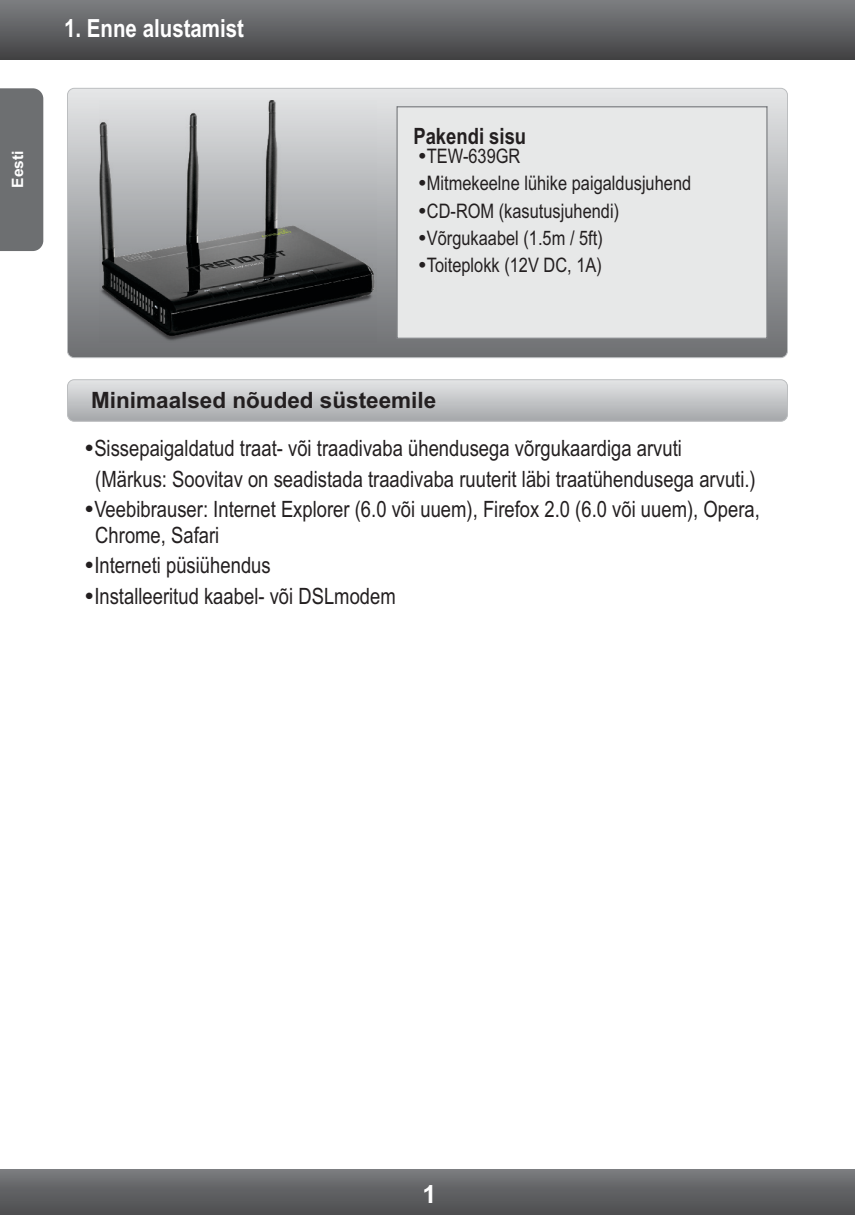
<style>
.page{position:relative;width:855px;height:1215px;background:#fff}
.page>*{position:absolute;margin:0;border:0;box-sizing:border-box;transform-origin:0 0}
.t1{font:700 25px "Arial Narrow";color:#fff}
.t2{font:700 25px "Arial";color:#fff}
.t3{font:22.5px/30.5px "Arial Narrow";color:#231f20}
.t4{font:700 22.5px "Arial";color:#231f20}
.t5{font:700 22.5px "Arial Narrow";color:#231f20}
.t6{font:20px/27.2px "Arial Narrow";color:#231f20}
.t7{font:700 15.5px "Arial";color:#fff}
</style>
<div class="page">
<div style="left:0;top:0;width:855px;height:59px;background:linear-gradient(to bottom,#7d7f82,#434244)"></div>
<div style="left:0;top:1170px;width:855px;height:45px;background:linear-gradient(to bottom,#77797c,#4b4c4e)"></div>
<div style="left:0;top:88px;width:43px;height:163px;background:#6d6f71"></div>
<div style="left:68px;top:88px;width:720px;height:270px;background:linear-gradient(to bottom,#e5e6e8,#6c6e71);border-radius:7px"></div>
<div style="left:67px;top:88px;width:721px;height:270px;border:1px solid #bcbec0;border-radius:7px"></div>
<div style="left:396px;top:106px;width:372px;height:233px;background:#e7e8e8"></div>
<div style="left:68px;top:380px;width:720px;height:41px;background:linear-gradient(to bottom,#e4e5e6,#a5a7aa);border-radius:7px"></div>
<div style="left:67px;top:379px;width:721px;height:43px;border:1px solid #bcbec0;border-radius:7px"></div>
<img style="left:99px;top:101px;width:277px;height:242px">
<svg style="left:419px;top:153px;width:6px;height:6px"></svg>
<svg style="left:419px;top:180px;width:6px;height:6px"></svg>
<svg style="left:419px;top:207px;width:6px;height:6px"></svg>
<svg style="left:419px;top:262px;width:6px;height:6px"></svg>
<svg style="left:419px;top:234px;width:6px;height:6px"></svg>
<p class="t1" style="left:64px;top:19px;width:182px">1. Enne alustamist</p>
<p class="t7" style="left:12px;top:188px;width:39px;rotate:-90deg">Eesti</p>
<p class="t5" style="left:413px;top:128px;width:114px">Pakendi sisu</p>
<p class="t6" style="left:427px;top:144px;width:266px">TEW-639GR<br>Mitmekeelne lühike paigaldusjuhend<br>CD-ROM (kasutusjuhendi)<br>Võrgukaabel (1.5m / 5ft)<br>Toiteplokk (12V DC, 1A)</p>
<p class="t4" style="left:91px;top:392px;width:347px">Minimaalsed nõuded süsteemile</p>
<p class="t3" style="left:94px;top:435px;width:667px">Sissepaigaldatud traat- või traadivaba ühendusega võrgukaardiga arvuti<br>(Märkus: Soovitav on seadistada traadivaba ruuterit läbi traatühendusega arvuti.)<br>Veebibrauser: Internet Explorer (6.0 või uuem), Firefox 2.0 (6.0 või uuem), Opera,</p>
<p class="t3" style="left:94px;top:522px;width:303px">Chrome, Safari<br>Interneti püsiühendus<br>Installeeritud kaabel- või DSLmodem</p>
<p class="t2" style="left:423px;top:1185px;width:15px">1</p>
</div>
